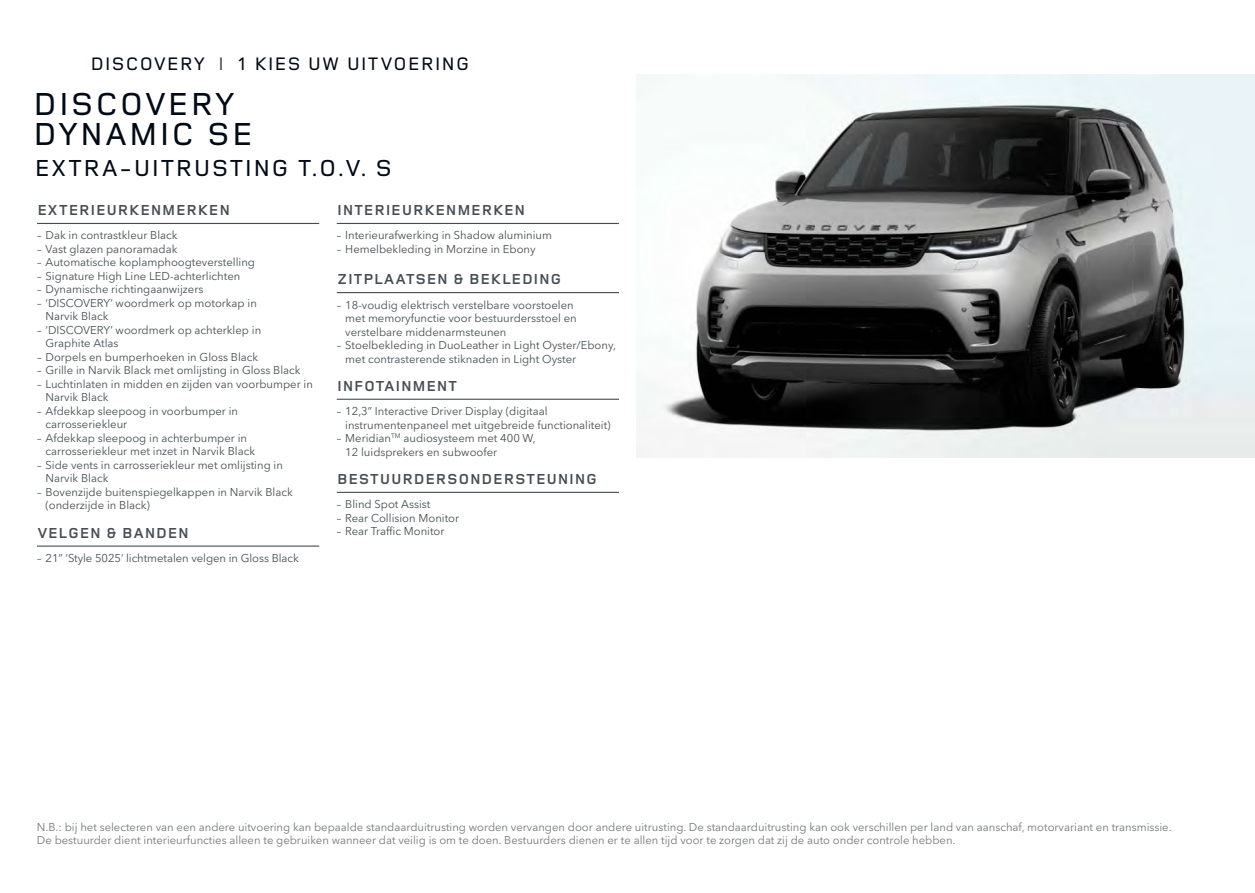
<style>
.page{position:relative;width:1255px;height:893px;background:#fff}
.page>*{position:absolute;margin:0;border:0;box-sizing:border-box;transform-origin:0 0}
.t1{font:500 33px/30px "Land Rover Wide";color:#020a16}
.t2{font:500 24px "Land Rover Wide";color:#020a16}
.t3{font:500 18.75px "Land Rover Wide";color:#020a16}
.t4{font:700 15px "Land Rover Wide";color:#464e53}
.t5{font:11.25px/13.5px "Avenir Next W1 G";color:#464e53}
.t6{font:11.25px/13.5px "Avenir Next W1 G";color:#757777}
.s1{color:#464e53}
</style>
<div class="page">
<hr style="left:37px;top:223px;width:282px;height:1px;background:#464e53">
<hr style="left:37px;top:546px;width:282px;height:1px;background:#464e53">
<hr style="left:337px;top:223px;width:282px;height:1px;background:#464e53">
<hr style="left:337px;top:292px;width:282px;height:1px;background:#464e53">
<hr style="left:337px;top:399px;width:282px;height:1px;background:#464e53">
<hr style="left:337px;top:492px;width:282px;height:1px;background:#464e53">
<img style="left:636px;top:74px;width:618px;height:383px">
<h3 class="t3" style="left:90px;top:50px;width:381px">DISCOVERY <span class="s1">I</span> 1 KIES UW UITVOERING</h3>
<h1 class="t1" style="left:33px;top:87px;width:223px">DISCOVERY<br>DYNAMIC SE</h1>
<h2 class="t2" style="left:34px;top:151px;width:360px">EXTRA-UITRUSTING T.O.V. S</h2>
<h3 class="t4" style="left:37px;top:200px;width:195px">EXTERIEURKENMERKEN</h3>
<p class="t5" style="left:37px;top:229px;width:142px">– Dak in contrastkleur Black</p>
<p class="t5" style="left:37px;top:242px;width:142px">– Vast glazen panoramadak</p>
<p class="t5" style="left:37px;top:256px;width:219px">– Automatische koplamphoogteverstelling</p>
<p class="t5" style="left:37px;top:269px;width:205px">– Signature High Line LED-achterlichten</p>
<p class="t5" style="left:37px;top:283px;width:168px">– Dynamische richtingaanwijzers</p>
<p class="t5" style="left:45px;top:296px;width:213px;text-indent:-9px">– ‘DISCOVERY’ woordmerk op motorkap in<br>Narvik Black</p>
<p class="t5" style="left:45px;top:323px;width:217px;text-indent:-9px">– ‘DISCOVERY’ woordmerk op achterklep in<br>Graphite Atlas</p>
<p class="t5" style="left:37px;top:350px;width:223px">– Dorpels en bumperhoeken in Gloss Black</p>
<p class="t5" style="left:37px;top:364px;width:265px">– Grille in Narvik Black met omlijsting in Gloss Black</p>
<p class="t5" style="left:45px;top:377px;width:269px;text-indent:-9px">– Luchtinlaten in midden en zijden van voorbumper in<br>Narvik Black</p>
<p class="t5" style="left:45px;top:404px;width:194px;text-indent:-9px">– Afdekkap sleepoog in voorbumper in carrosseriekleur</p>
<p class="t5" style="left:45px;top:431px;width:211px;text-indent:-9px">– Afdekkap sleepoog in achterbumper in carrosseriekleur met inzet in Narvik Black</p>
<p class="t5" style="left:45px;top:458px;width:239px;text-indent:-9px">– Side vents in carrosseriekleur met omlijsting in<br>Narvik Black</p>
<p class="t5" style="left:45px;top:485px;width:249px;text-indent:-9px">– Bovenzijde buitenspiegelkappen in Narvik Black (onderzijde in Black)</p>
<h3 class="t4" style="left:37px;top:523px;width:154px">VELGEN &amp; BANDEN</h3>
<p class="t5" style="left:37px;top:551px;width:263px">– 21” ‘Style 5025’ lichtmetalen velgen in Gloss Black</p>
<h3 class="t4" style="left:337px;top:200px;width:190px">INTERIEURKENMERKEN</h3>
<p class="t5" style="left:337px;top:229px;width:217px">– Interieurafwerking in Shadow aluminium</p>
<p class="t5" style="left:337px;top:242px;width:200px">– Hemelbekleding in Morzine in Ebony</p>
<h3 class="t4" style="left:337px;top:269px;width:227px">ZITPLAATSEN &amp; BEKLEDING</h3>
<p class="t5" style="left:345px;top:298px;width:233px;text-indent:-9px">– 18-voudig elektrisch verstelbare voorstoelen met memoryfunctie voor bestuurdersstoel en verstelbare middenarmsteunen</p>
<p class="t5" style="left:345px;top:338px;width:272px;text-indent:-9px">– Stoelbekleding in DuoLeather in Light Oyster/Ebony, met contrasterende stiknaden in Light Oyster</p>
<h3 class="t4" style="left:337px;top:376px;width:122px">INFOTAINMENT</h3>
<p class="t5" style="left:345px;top:404px;width:267px;text-indent:-9px">– 12,3” Interactive Driver Display (digitaal instrumentenpaneel met uitgebreide functionaliteit)</p>
<p class="t5" style="left:345px;top:431px;width:192px;text-indent:-9px">– Meridian<sup>TM</sup> audiosysteem met 400 W,<br>12 luidsprekers en subwoofer</p>
<h3 class="t4" style="left:337px;top:469px;width:262px">BESTUURDERSONDERSTEUNING</h3>
<p class="t5" style="left:337px;top:498px;width:95px">– Blind Spot Assist</p>
<p class="t5" style="left:337px;top:511px;width:124px">– Rear Collision Monitor</p>
<p class="t5" style="left:337px;top:525px;width:109px">– Rear Traffic Monitor</p>
<p class="t6" style="left:37px;top:820px;width:1136px">N.B.: bij het selecteren van een andere uitvoering kan bepaalde standaarduitrusting worden vervangen door andere uitrusting. De standaarduitrusting kan ook verschillen per land van aanschaf, motorvariant en transmissie.<br>De bestuurder dient interieurfuncties alleen te gebruiken wanneer dat veilig is om te doen. Bestuurders dienen er te allen tijd voor te zorgen dat zij de auto onder controle hebben.</p>
</div>
